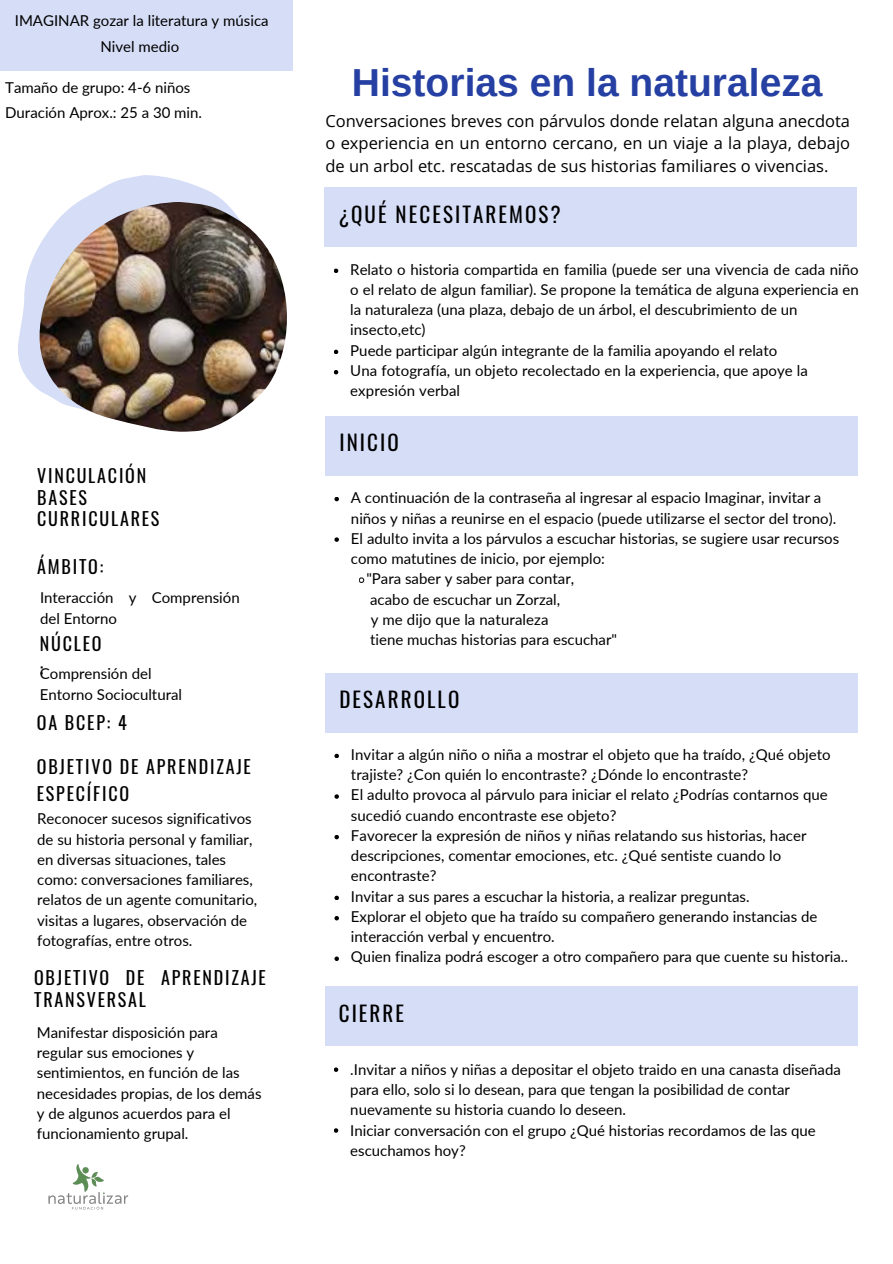
<style>
.page{position:relative;width:893px;height:1264px;background:#fff}
.page>*{position:absolute;margin:0;border:0;box-sizing:border-box;transform-origin:0 0}
.t1{font:700 39px "Arimo";color:#2540a2}
.t2{font:21px "Oswald";letter-spacing:.1em;color:#000}
.t3{font:18px/21.3px "Oswald";letter-spacing:.1em;color:#000}
.t4{font:16.5px/22.5px "Open Sans";color:#000;text-align:justify}
.t5{font:15px/20.2px "Lato";color:#000}
</style>
<div class="page">
<svg style="left:18px;top:175px;width:206px;height:213px"></svg>
<div style="left:325px;top:188px;width:531px;height:59px;background:#d6ddf6"></div>
<svg style="left:334px;top:268px;width:4px;height:5px"></svg>
<svg style="left:334px;top:350px;width:4px;height:4px"></svg>
<svg style="left:334px;top:370px;width:4px;height:4px"></svg>
<img style="left:37px;top:202px;width:250px;height:230px">
<div style="left:0;top:0;width:293px;height:71px;background:#d6ddf6"></div>
<svg style="left:334px;top:1067px;width:4px;height:4px"></svg>
<svg style="left:334px;top:1128px;width:4px;height:4px"></svg>
<svg style="left:334px;top:497px;width:5px;height:4px"></svg>
<svg style="left:334px;top:537px;width:5px;height:5px"></svg>
<svg style="left:334px;top:753px;width:5px;height:5px"></svg>
<svg style="left:334px;top:794px;width:5px;height:4px"></svg>
<svg style="left:334px;top:835px;width:5px;height:4px"></svg>
<svg style="left:334px;top:895px;width:5px;height:5px"></svg>
<svg style="left:334px;top:916px;width:5px;height:4px"></svg>
<svg style="left:334px;top:956px;width:5px;height:5px"></svg>
<div style="left:325px;top:986px;width:532px;height:59px;background:#d6ddf6"></div>
<div style="left:325px;top:416px;width:532px;height:59px;background:#d6ddf6"></div>
<div style="left:325px;top:673px;width:532px;height:59px;background:#d6ddf6"></div>
<svg style="left:359px;top:577px;width:5px;height:6px"></svg>
<img style="left:48px;top:1164px;width:81px;height:46px">
<h3 class="t5" style="left:15px;top:7px;width:255px;line-height:25.8px;text-align:center">IMAGINAR gozar la literatura y música<br>Nivel medio</h3>
<p class="t5" style="left:5px;top:77px;width:187px">Tamaño de grupo: 4-6 niños</p>
<h3 class="t5" style="left:5px;top:102px;width:198px">Duración Aprox.: 25 a 30 min.</h3>
<p class="t3" style="left:37px;top:464px;width:124px">VINCULACIÓN<br>BASES<br>CURRICULARES</p>
<p class="t3" style="left:37px;top:555px;width:68px">ÁMBITO:</p>
<p class="t5" style="left:40px;top:587px;width:201px">Interacción y Comprensión del Entorno</p>
<p class="t3" style="left:40px;top:630px;width:63px;line-height:24.8px">NÚCLEO :</p>
<p class="t5" style="left:40px;top:663px;width:144px">Comprensión del<br>Entorno Sociocultural</p>
<p class="t3" style="left:37px;top:711px;width:91px">OA BCEP: 4</p>
<p class="t3" style="left:37px;top:752px;width:215px;line-height:27px">OBJETIVO DE APRENDIZAJE<br>ESPECÍFICO</p>
<p class="t5" style="left:37px;top:808px;width:222px">Reconocer sucesos significativos de su historia personal y familiar, en diversas situaciones, tales como: conversaciones familiares, relatos de un agente comunitario, visitas a lugares, observación de fotografías, entre otros.</p>
<p class="t3" style="left:34px;top:966px;width:233px">OBJETIVO DE APRENDIZAJE<br>TRANSVERSAL</p>
<h3 class="t5" style="left:37px;top:1021px;width:226px">Manifestar disposición para regular sus emociones y sentimientos, en función de las necesidades propias, de los demás y de algunos acuerdos para el funcionamiento grupal.</h3>
<h2 class="t1" style="left:352px;top:60px;width:472px">Historias en la naturaleza</h2>
<p class="t4" style="left:325px;top:109px;width:526px">Conversaciones breves con párvulos donde relatan alguna anecdota o experiencia en un entorno cercano, en un viaje a la playa, debajo de un arbol etc. rescatadas de sus historias familiares o vivencias.</p>
<p class="t2" style="left:339px;top:198px;width:223px">¿QUÉ NECESITAREMOS?</p>
<p class="t5" style="left:350px;top:259px;width:510px;text-align:justify">Relato o historia compartida en familia (puede ser una vivencia de cada niño o el relato de algun familiar). Se propone la temática de alguna experiencia en la naturaleza (una plaza, debajo de un árbol, el descubrimiento de un</p>
<p class="t5" style="left:350px;top:319px;width:77px">insecto,etc)</p>
<p class="t5" style="left:350px;top:340px;width:428px">Puede participar algún integrante de la familia apoyando el relato</p>
<p class="t5" style="left:350px;top:360px;width:459px">Una fotografía, un objeto recolectado en la experiencia, que apoye la expresión verbal</p>
<p class="t2" style="left:339px;top:426px;width:61px">INICIO</p>
<p class="t5" style="left:351px;top:487px;width:472px">A continuación de la contraseña al ingresar al espacio Imaginar, invitar a</p>
<h3 class="t5" style="left:351px;top:507px;width:487px">niños y niñas a reunirse en el espacio (puede utilizarse el sector del trono).</h3>
<p class="t5" style="left:351px;top:528px;width:490px">El adulto invita a los párvulos a escuchar historias, se sugiere usar recursos</p>
<h3 class="t5" style="left:351px;top:548px;width:255px">como matutines de inicio, por ejemplo:</h3>
<p class="t5" style="left:366px;top:568px;width:209px">"Para saber y saber para contar,</p>
<p class="t5" style="left:370px;top:588px;width:191px">acabo de escuchar un Zorzal,</p>
<h1 class="t5" style="left:370px;top:609px;width:179px">y me dijo que la naturaleza</h1>
<h4 class="t5" style="left:370px;top:629px;width:248px">tiene muchas historias para escuchar"</h4>
<h2 class="t2" style="left:339px;top:683px;width:121px">DESARROLLO</h2>
<p class="t5" style="left:351px;top:744px;width:481px">Invitar a algún niño o niña a mostrar el objeto que ha traído, ¿Qué objeto trajiste? ¿Con quién lo encontraste? ¿Dónde lo encontraste?</p>
<p class="t5" style="left:351px;top:784px;width:478px">El adulto provoca al párvulo para iniciar el relato ¿Podrías contarnos que sucedió cuando encontraste ese objeto?</p>
<p class="t5" style="left:351px;top:825px;width:457px">Favorecer la expresión de niños y niñas relatando sus historias, hacer descripciones, comentar emociones, etc. ¿Qué sentiste cuando lo encontraste?</p>
<h2 class="t5" style="left:351px;top:885px;width:400px">Invitar a sus pares a escuchar la historia, a realizar preguntas.</h2>
<p class="t5" style="left:351px;top:906px;width:468px">Explorar el objeto que ha traído su compañero generando instancias de interacción verbal y encuentro.</p>
<p class="t5" style="left:351px;top:946px;width:498px">Quien finaliza podrá escoger a otro compañero para que cuente su historia..</p>
<p class="t2" style="left:339px;top:996px;width:67px">CIERRE</p>
<h2 class="t5" style="left:350px;top:1058px;width:492px">.Invitar a niños y niñas a depositar el objeto traido en una canasta diseñada para ello, solo si lo desean, para que tengan la posibilidad de contar nuevamente su historia cuando lo deseen.</h2>
<p class="t5" style="left:350px;top:1119px;width:467px">Iniciar conversación con el grupo ¿Qué historias recordamos de las que escuchamos hoy?</p>
</div>
